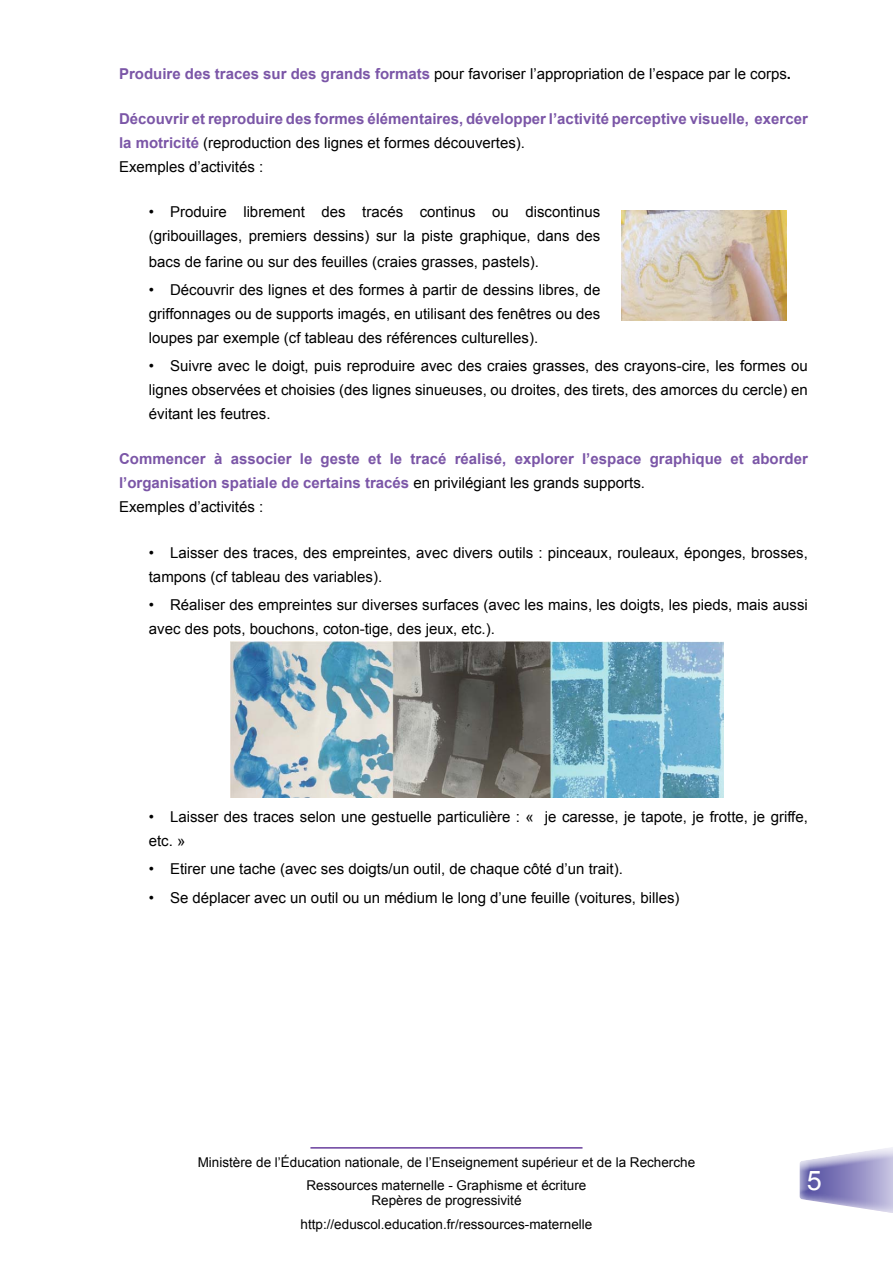
<style>
.page{position:relative;width:893px;height:1263px;background:#fff}
.page>*{position:absolute;margin:0;border:0;box-sizing:border-box;transform-origin:0 0}
.t1{font:27px "Arial";color:#fff}
.t2{font:15px/24px "Arial";color:#000;text-align:justify}
.t3{font:700 15px/24px "Arial";color:#7b56a7}
.t4{font:13.5px/23.5px "Arial";color:#000;text-align:center}
.s1{font-weight:700;color:#7b56a7}
.s2{font-weight:700}
.s3{font-weight:400;color:#000}
</style>
<div class="page">
<div style="left:791px;top:1144px;width:102px;height:73px;background:#6a3f9d;opacity:.75"></div>
<hr style="left:310px;top:1147px;width:272px;height:1px;background:#6a3f9d">
<img style="left:230px;top:642px;width:494px;height:156px">
<img style="left:622px;top:210px;width:165px;height:110px">
<p class="t2" style="left:119px;top:62px;width:673px"><span class="s1">Produire des traces sur des grands formats</span> pour favoriser l’appropriation de l’espace par le corps<span class="s2">.</span></p>
<p class="t3" style="left:119px;top:107px;width:690px">Découvrir et reproduire des formes élémentaires, développer l’activité perceptive visuelle, exercer la motricité <span class="s3">(reproduction des lignes et formes découvertes).<br>Exemples d’activités :</span></p>
<p class="t2" style="left:149px;top:200px;width:453px;line-height:24.6px">• Produire librement des tracés continus ou discontinus (gribouillages, premiers dessins) sur la piste graphique, dans des bacs de farine ou sur des feuilles (craies grasses, pastels).</p>
<p class="t2" style="left:149px;top:278px;width:453px">• Découvrir des lignes et des formes à partir de dessins libres, de griffonnages ou de supports imagés, en utilisant des fenêtres ou des loupes par exemple (cf tableau des références culturelles).</p>
<p class="t2" style="left:149px;top:354px;width:661px">• Suivre avec le doigt, puis reproduire avec des craies grasses, des crayons-cire, les formes ou lignes observées et choisies (des lignes sinueuses, ou droites, des tirets, des amorces du cercle) en évitant les feutres.</p>
<p class="t3" style="left:119px;top:448px;width:690px">Commencer à associer le geste et le tracé réalisé, explorer l’espace graphique et aborder l’organisation spatiale de certains tracés <span class="s3">en privilégiant les grands supports.<br>Exemples d’activités :</span></p>
<p class="t2" style="left:149px;top:541px;width:661px">• Laisser des traces, des empreintes, avec divers outils : pinceaux, rouleaux, éponges, brosses, tampons (cf tableau des variables).</p>
<p class="t2" style="left:149px;top:593px;width:661px">• Réaliser des empreintes sur diverses surfaces (avec les mains, les doigts, les pieds, mais aussi avec des pots, bouchons, coton-tige, des jeux, etc.).</p>
<p class="t2" style="left:149px;top:805px;width:661px">• Laisser des traces selon une gestuelle particulière : « je caresse, je tapote, je frotte, je griffe, etc. »</p>
<p class="t2" style="left:149px;top:857px;width:475px">• Etirer une tache (avec ses doigts/un outil, de chaque côté d’un trait).</p>
<p class="t2" style="left:149px;top:885px;width:532px">• Se déplacer avec un outil ou un médium le long d’une feuille (voitures, billes)</p>
<p class="t4" style="left:198px;top:1150px;width:499px">Ministère de l’Éducation nationale, de l’Enseignement supérieur et de la Recherche<br>Ressources maternelle - Graphisme et écriture</p>
<p class="t4" style="left:301px;top:1189px;width:293px">Repères de progressivité http://eduscol.education.fr/ressources-maternelle</p>
<h1 class="t1" style="left:807px;top:1162px;width:17px">5</h1>
</div>
